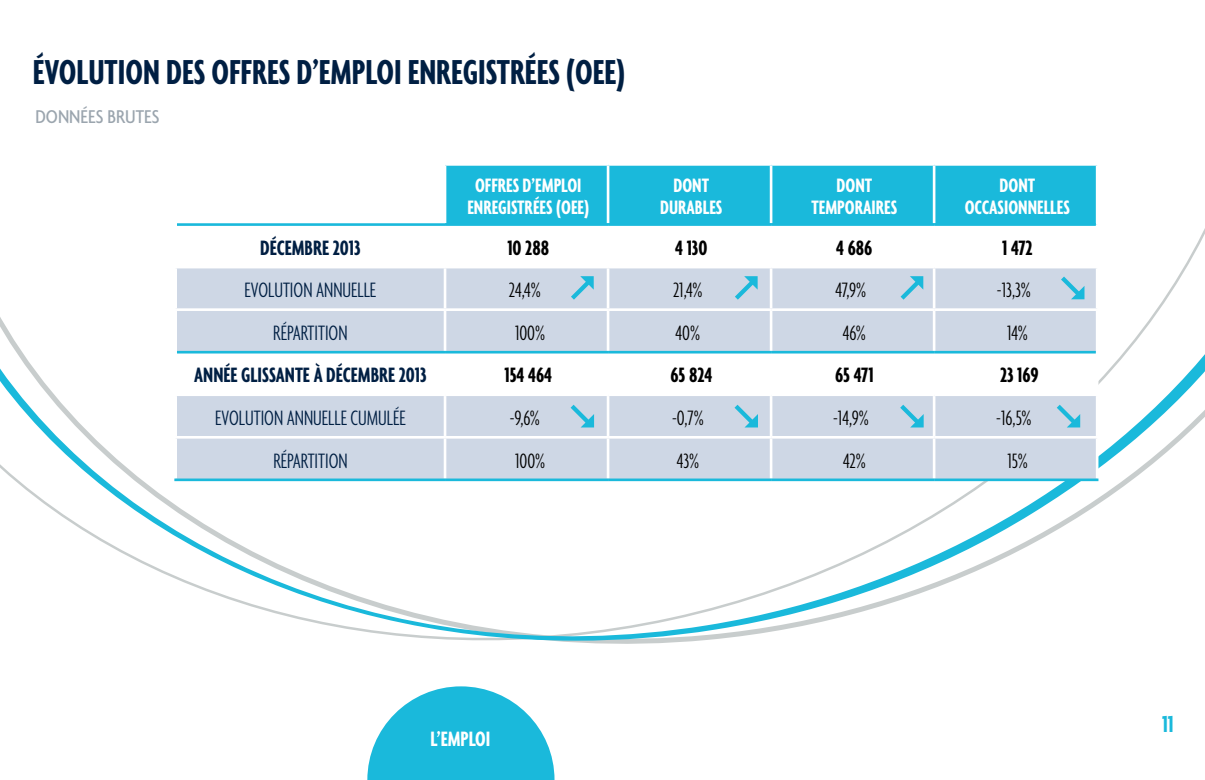
<style>
.page{position:relative;width:1205px;height:780px;background:#fff}
.page>*{position:absolute;margin:0;border:0;box-sizing:border-box;transform-origin:0 0}
.t1{font:700 extra-condensed 37.5px "Agenda";color:#001f43}
.t2{font:700 extra-condensed 25px "Agenda";color:#1ab9db}
.t3{font:300 extra-condensed 22.5px "Agenda";color:#000}
.t4{font:300 extra-condensed 22.5px "Agenda";color:#001f43}
.t5{font:700 extra-condensed 22.5px "Agenda";color:#001f43}
.t6{font:700 extra-condensed 22.5px "Agenda";color:#000}
.t7{font:700 extra-condensed 22.5px "Agenda";color:#fff}
.t8{font:700 extra-condensed 21px/22.5px "Agenda";color:#fff;text-align:center}
.t9{font:500 condensed 20px "Agenda";color:#9ba5ae}
</style>
<div class="page">
<svg style="left:0;top:297px;width:1205px;height:346px"></svg>
<div style="left:446px;top:166px;width:650px;height:57px;background:#1ab9db"></div>
<svg style="left:177px;top:268px;width:267px;height:210px;fill:#ced7e5"></svg>
<svg style="left:446px;top:268px;width:650px;height:210px;fill:#ced7e5"></svg>
<hr style="left:607px;top:166px;width:2px;height:57px;background:#fff">
<hr style="left:770px;top:166px;width:2px;height:57px;background:#fff">
<hr style="left:933px;top:166px;width:2px;height:57px;background:#fff">
<hr style="left:607px;top:268px;width:2px;height:40px;background:#fff">
<hr style="left:770px;top:268px;width:2px;height:40px;background:#fff">
<hr style="left:933px;top:268px;width:2px;height:40px;background:#fff">
<hr style="left:607px;top:311px;width:2px;height:40px;background:#fff">
<hr style="left:770px;top:311px;width:2px;height:40px;background:#fff">
<hr style="left:607px;top:353px;width:2px;height:40px;background:#fff">
<hr style="left:770px;top:353px;width:2px;height:40px;background:#fff">
<hr style="left:933px;top:353px;width:2px;height:40px;background:#fff">
<hr style="left:1096px;top:352px;width:2px;height:41px;background:#fff">
<hr style="left:607px;top:396px;width:2px;height:40px;background:#fff">
<hr style="left:770px;top:396px;width:2px;height:40px;background:#fff">
<hr style="left:933px;top:396px;width:2px;height:40px;background:#fff">
<hr style="left:607px;top:438px;width:2px;height:40px;background:#fff">
<hr style="left:770px;top:438px;width:2px;height:40px;background:#fff">
<hr style="left:174px;top:268px;width:3px;height:40px;background:#fff">
<hr style="left:174px;top:308px;width:271px;height:3px;background:#fff">
<hr style="left:174px;top:311px;width:3px;height:41px;background:#fff">
<hr style="left:174px;top:352px;width:3px;height:41px;background:#fff">
<hr style="left:444px;top:353px;width:2px;height:40px;background:#fff">
<hr style="left:174px;top:393px;width:271px;height:3px;background:#fff">
<hr style="left:174px;top:396px;width:3px;height:40px;background:#fff">
<hr style="left:174px;top:436px;width:271px;height:2px;background:#fff">
<hr style="left:174px;top:438px;width:3px;height:40px;background:#fff">
<hr style="left:444px;top:268px;width:2px;height:40px;background:#fff">
<hr style="left:1096px;top:268px;width:2px;height:40px;background:#fff">
<hr style="left:445px;top:308px;width:163px;height:3px;background:#fff">
<hr style="left:444px;top:311px;width:2px;height:40px;background:#fff">
<hr style="left:608px;top:308px;width:163px;height:3px;background:#fff">
<hr style="left:771px;top:308px;width:163px;height:3px;background:#fff">
<hr style="left:934px;top:308px;width:164px;height:3px;background:#fff">
<hr style="left:933px;top:311px;width:2px;height:40px;background:#fff">
<hr style="left:1096px;top:311px;width:2px;height:41px;background:#fff">
<hr style="left:445px;top:393px;width:163px;height:3px;background:#fff">
<hr style="left:444px;top:396px;width:2px;height:40px;background:#fff">
<hr style="left:608px;top:393px;width:163px;height:3px;background:#fff">
<hr style="left:771px;top:393px;width:163px;height:3px;background:#fff">
<hr style="left:934px;top:393px;width:164px;height:3px;background:#fff">
<hr style="left:1096px;top:396px;width:2px;height:40px;background:#fff">
<hr style="left:445px;top:436px;width:163px;height:2px;background:#fff">
<hr style="left:444px;top:438px;width:2px;height:40px;background:#fff">
<hr style="left:608px;top:436px;width:163px;height:2px;background:#fff">
<hr style="left:771px;top:436px;width:163px;height:2px;background:#fff">
<hr style="left:934px;top:436px;width:164px;height:2px;background:#fff">
<hr style="left:933px;top:438px;width:2px;height:40px;background:#fff">
<hr style="left:1096px;top:438px;width:2px;height:40px;background:#fff">
<hr style="left:177px;top:351px;width:268px;height:2px;background:#1ab9db">
<hr style="left:174px;top:478px;width:271px;height:3px;background:#1ab9db">
<hr style="left:445px;top:351px;width:163px;height:2px;background:#1ab9db">
<hr style="left:608px;top:351px;width:163px;height:2px;background:#1ab9db">
<hr style="left:771px;top:351px;width:163px;height:2px;background:#1ab9db">
<hr style="left:934px;top:351px;width:162px;height:2px;background:#1ab9db">
<hr style="left:445px;top:478px;width:163px;height:3px;background:#1ab9db">
<hr style="left:608px;top:478px;width:163px;height:3px;background:#1ab9db">
<hr style="left:771px;top:478px;width:163px;height:3px;background:#1ab9db">
<hr style="left:934px;top:478px;width:164px;height:3px;background:#1ab9db">
<hr style="left:177px;top:223px;width:268px;height:3px;background:#1ab9db">
<hr style="left:445px;top:223px;width:163px;height:3px;background:#1ab9db">
<hr style="left:608px;top:223px;width:163px;height:3px;background:#1ab9db">
<hr style="left:771px;top:223px;width:163px;height:3px;background:#1ab9db">
<hr style="left:934px;top:223px;width:162px;height:3px;background:#1ab9db">
<svg style="left:896px;top:276px;width:27px;height:28px"></svg>
<svg style="left:895px;top:400px;width:28px;height:28px"></svg>
<svg style="left:1052px;top:400px;width:28px;height:28px"></svg>
<svg style="left:730px;top:276px;width:28px;height:28px"></svg>
<svg style="left:730px;top:400px;width:28px;height:28px"></svg>
<svg style="left:566px;top:276px;width:28px;height:28px"></svg>
<svg style="left:566px;top:400px;width:28px;height:28px"></svg>
<svg style="left:1056px;top:272px;width:28px;height:27px"></svg>
<svg style="left:367px;top:686px;width:187px;height:94px"></svg>
<h1 class="t1" style="left:33px;top:51px;width:594px">ÉVOLUTION DES OFFRES D’EMPLOI ENREGISTRÉES (OEE)</h1>
<p class="t9" style="left:35px;top:105px;width:126px">DONNÉES BRUTES</p>
<p class="t8" style="left:467px;top:173px;width:123px">OFFRES D’EMPLOI<br>ENREGISTRÉES (OEE)</p>
<p class="t8" style="left:660px;top:173px;width:64px">DONT<br>DURABLES</p>
<p class="t8" style="left:811px;top:173px;width:87px">DONT<br>TEMPORAIRES</p>
<p class="t8" style="left:965px;top:173px;width:107px">DONT<br>OCCASIONNELLES</p>
<p class="t5" style="left:260px;top:235px;width:102px">DÉCEMBRE 2013</p>
<p class="t6" style="left:507px;top:235px;width:43px">10 288</p>
<p class="t6" style="left:675px;top:235px;width:34px">4 130</p>
<p class="t6" style="left:836px;top:235px;width:38px">4 686</p>
<p class="t6" style="left:1002px;top:235px;width:32px">1 472</p>
<p class="t4" style="left:244px;top:278px;width:133px">EVOLUTION ANNUELLE</p>
<p class="t3" style="left:509px;top:278px;width:33px">24,4%</p>
<p class="t3" style="left:673px;top:278px;width:31px">21,4%</p>
<p class="t3" style="left:835px;top:278px;width:32px">47,9%</p>
<p class="t3" style="left:997px;top:278px;width:35px">-13,3%</p>
<p class="t4" style="left:273px;top:321px;width:76px">RÉPARTITION</p>
<p class="t3" style="left:515px;top:321px;width:32px">100%</p>
<p class="t3" style="left:675px;top:321px;width:26px">40%</p>
<p class="t3" style="left:843px;top:321px;width:25px">46%</p>
<p class="t3" style="left:1007px;top:321px;width:22px">14%</p>
<p class="t5" style="left:194px;top:362px;width:234px">ANNÉE GLISSANTE À DÉCEMBRE 2013</p>
<p class="t6" style="left:504px;top:362px;width:49px">154 464</p>
<p class="t6" style="left:670px;top:362px;width:44px">65 824</p>
<p class="t6" style="left:835px;top:362px;width:40px">65 471</p>
<p class="t6" style="left:1000px;top:362px;width:40px">23 169</p>
<p class="t4" style="left:215px;top:406px;width:192px">EVOLUTION ANNUELLE CUMULÉE</p>
<p class="t3" style="left:510px;top:406px;width:32px">-9,6%</p>
<p class="t3" style="left:672px;top:406px;width:33px">-0,7%</p>
<p class="t3" style="left:833px;top:406px;width:37px">-14,9%</p>
<p class="t3" style="left:996px;top:406px;width:37px">-16,5%</p>
<p class="t4" style="left:273px;top:448px;width:76px">RÉPARTITION</p>
<p class="t3" style="left:515px;top:448px;width:32px">100%</p>
<p class="t3" style="left:677px;top:448px;width:24px">43%</p>
<p class="t3" style="left:843px;top:448px;width:24px">42%</p>
<p class="t3" style="left:1007px;top:448px;width:22px">15%</p>
<p class="t7" style="left:430px;top:726px;width:61px">L’EMPLOI</p>
<p class="t2" style="left:1162px;top:709px;width:13px">11</p>
</div>
